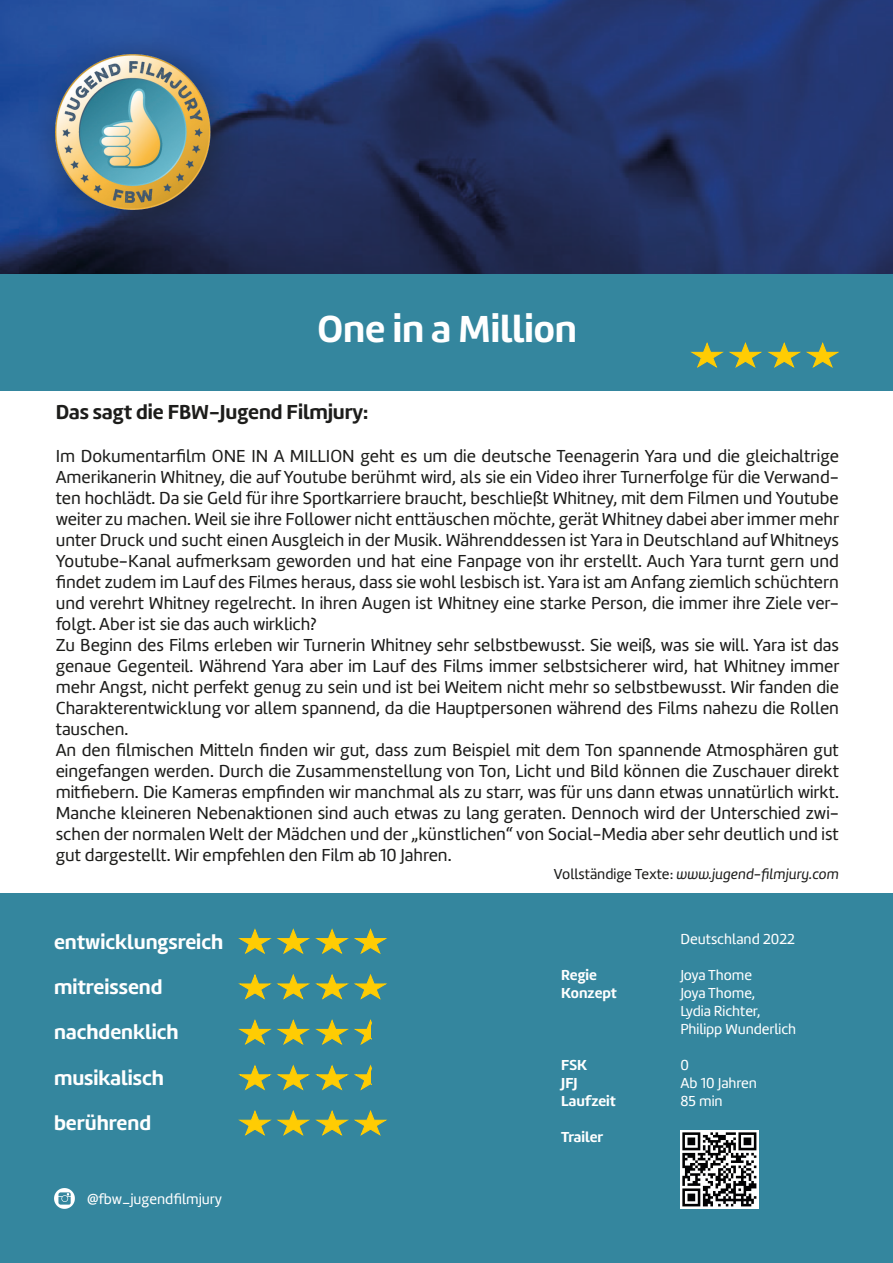
<style>
.page{position:relative;width:893px;height:1263px;background:#fff}
.page>*{position:absolute;margin:0;border:0;box-sizing:border-box;transform-origin:0 0}
.t1{font:39px "Amelia Basic Bold";color:#fff}
.t2{font:21px "Amelia Basic Bold";color:#fff}
.t3{font:21px "Amelia Basic Bold";color:#1d1d1b}
.t4{font:18px/21px "Amelia Basic";color:#1d1d1b;text-align:justify}
.t5{font:15px "Amelia Basic";letter-spacing:-.005em;color:#fff}
.t6{font:15px "Amelia Basic Italic";color:#1d1d1b}
.t7{font:15px "Amelia Basic Bold";color:#fff}
.s1{font-family:"Amelia Basic"}
</style>
<div class="page">
<img style="left:0;top:0;width:893px;height:274px">
<div style="left:27px;top:26px;width:228px;height:229px;background:#1d1d1b;opacity:.52"></div>
<img style="left:45px;top:46px;width:174px;height:173px">
<div style="left:0;top:274px;width:893px;height:117px;background:#34869e"></div>
<div style="left:0;top:893px;width:893px;height:370px;background:#34869e"></div>
<img style="left:54px;top:1189px;width:20px;height:20px">
<svg style="left:691px;top:342px;width:148px;height:26px"></svg>
<svg style="left:239px;top:974px;width:148px;height:26px"></svg>
<svg style="left:239px;top:928px;width:148px;height:26px"></svg>
<svg style="left:239px;top:1019px;width:132px;height:26px"></svg>
<svg style="left:239px;top:1064px;width:132px;height:26px"></svg>
<svg style="left:239px;top:1110px;width:148px;height:26px"></svg>
<img style="left:680px;top:1130px;width:79px;height:79px">
<p class="t1" style="left:318px;top:306px;width:261px">One in a Million</p>
<p class="t3" style="left:56px;top:400px;width:314px">Das sagt die FBW-Jugend Filmjury:</p>
<p class="t4" style="left:56px;top:445px;width:785px">Im Dokumentarfilm ONE IN A MILLION geht es um die deutsche Teenagerin Yara und die gleichaltrige Amerikanerin Whitney, die auf Youtube berühmt wird, als sie ein Video ihrer Turnerfolge für die Verwand&shy;ten hochlädt. Da sie Geld für ihre Sportkarriere braucht, beschließt Whitney, mit dem Filmen und Youtube weiter zu machen. Weil sie ihre Follower nicht enttäuschen möchte, gerät Whitney dabei aber immer mehr unter Druck und sucht einen Ausgleich in der Musik. Währenddessen ist Yara in Deutschland auf Whitneys Youtube-Kanal aufmerksam geworden und hat eine Fanpage von ihr erstellt. Auch Yara turnt gern und findet zudem im Lauf des Filmes heraus, dass sie wohl lesbisch ist. Yara ist am Anfang ziemlich schüchtern und verehrt Whitney regelrecht. In ihren Augen ist Whitney eine starke Person, die immer ihre Ziele ver&shy;folgt. Aber ist sie das auch wirklich?</p>
<p class="t4" style="left:56px;top:634px;width:785px">Zu Beginn des Films erleben wir Turnerin Whitney sehr selbstbewusst. Sie weiß, was sie will. Yara ist das genaue Gegenteil. Während Yara aber im Lauf des Films immer selbstsicherer wird, hat Whitney immer mehr Angst, nicht perfekt genug zu sein und ist bei Weitem nicht mehr so selbstbewusst. Wir fanden die Charakterentwicklung vor allem spannend, da die Hauptpersonen während des Films nahezu die Rollen tauschen.</p>
<p class="t4" style="left:56px;top:739px;width:785px">An den filmischen Mitteln finden wir gut, dass zum Beispiel mit dem Ton spannende Atmosphären gut eingefangen werden. Durch die Zusammenstellung von Ton, Licht und Bild können die Zuschauer direkt mitfiebern. Die Kameras empfinden wir manchmal als zu starr, was für uns dann etwas unnatürlich wirkt.<br>Manche kleineren Nebenaktionen sind auch etwas zu lang geraten. Dennoch wird der Unterschied zwi&shy;schen der normalen Welt der Mädchen und der „künstlichen“ von Social-Media aber sehr deutlich und ist gut dargestellt. Wir empfehlen den Film ab 10 Jahren.</p>
<p class="t6" style="left:554px;top:865px;width:287px"><span class="s1">Vollständige Texte:</span> www.jugend-filmjury.com</p>
<p class="t2" style="left:54px;top:929px;width:171px">entwicklungsreich</p>
<p class="t2" style="left:54px;top:974px;width:110px">mitreissend</p>
<p class="t2" style="left:54px;top:1020px;width:126px">nachdenklich</p>
<p class="t2" style="left:54px;top:1066px;width:111px">musikalisch</p>
<p class="t2" style="left:54px;top:1111px;width:99px">berührend</p>
<p class="t5" style="left:87px;top:1190px;width:136px">@fbw_jugendfilmjury</p>
<p class="t7" style="left:561px;top:966px;width:37px">Regie</p>
<p class="t7" style="left:561px;top:984px;width:57px">Konzept</p>
<p class="t7" style="left:561px;top:1056px;width:27px">FSK</p>
<p class="t7" style="left:561px;top:1074px;width:18px">JFJ</p>
<p class="t7" style="left:561px;top:1092px;width:56px">Laufzeit</p>
<p class="t7" style="left:561px;top:1128px;width:44px">Trailer</p>
<p class="t5" style="left:680px;top:930px;width:116px">Deutschland 2022</p>
<p class="t5" style="left:680px;top:966px;width:73px">Joya Thome</p>
<p class="t5" style="left:680px;top:984px;width:76px">Joya Thome,</p>
<p class="t5" style="left:680px;top:1002px;width:82px">Lydia Richter,</p>
<p class="t5" style="left:680px;top:1020px;width:117px">Philipp Wunderlich</p>
<p class="t5" style="left:680px;top:1056px;width:10px">0</p>
<p class="t5" style="left:680px;top:1074px;width:78px">Ab 10 Jahren</p>
<p class="t5" style="left:680px;top:1092px;width:44px">85 min</p>
</div>
